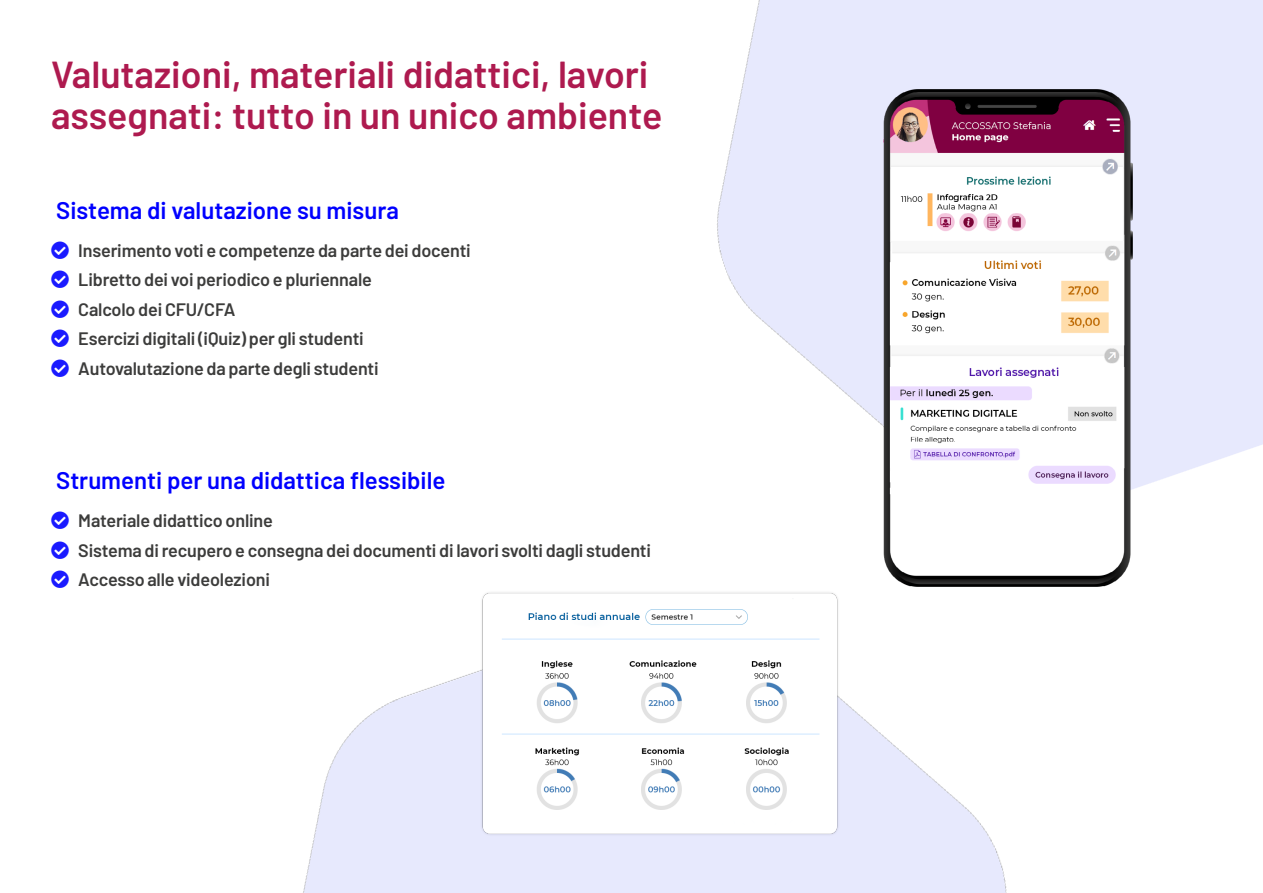
<style>
.page{position:relative;width:1263px;height:893px;background:#fff}
.page>*{position:absolute;margin:0;border:0;box-sizing:border-box;transform-origin:0 0}
.t1{font:600 37.5px/40.5px "Barlow";color:#ae1a4f}
.t2{font:600 24px "Barlow";color:#00f}
.t3{font:600 18px/29.5px "Barlow";letter-spacing:-.01em;color:#3c3c3b}
</style>
<div class="page">
<img style="left:303px;top:678px;width:704px;height:215px">
<img style="left:858px;top:74px;width:301px;height:513px">
<img style="left:457px;top:576px;width:406px;height:272px">
<h1 class="t1" style="left:51px;top:52px;width:613px">Valutazioni, materiali didattici, lavori assegnati: tutto in un unico ambiente</h1>
<h2 class="t2" style="left:56px;top:193px;width:344px">Sistema di valutazione su misura</h2>
<p class="t3" style="left:78px;top:234px;width:394px">Inserimento voti e competenze da parte dei docenti Libretto dei voi periodico e pluriennale<br>Calcolo dei CFU/CFA<br>Esercizi digitali (iQuiz) per gli studenti Autovalutazione da parte degli studenti</p>
<h2 class="t2" style="left:56px;top:463px;width:391px">Strumenti per una didattica flessibile</h2>
<p class="t3" style="left:78px;top:504px;width:574px">Materiale didattico online<br>Sistema di recupero e consegna dei documenti di lavori svolti dagli studenti<br>Accesso alle videolezioni</p>
</div>
